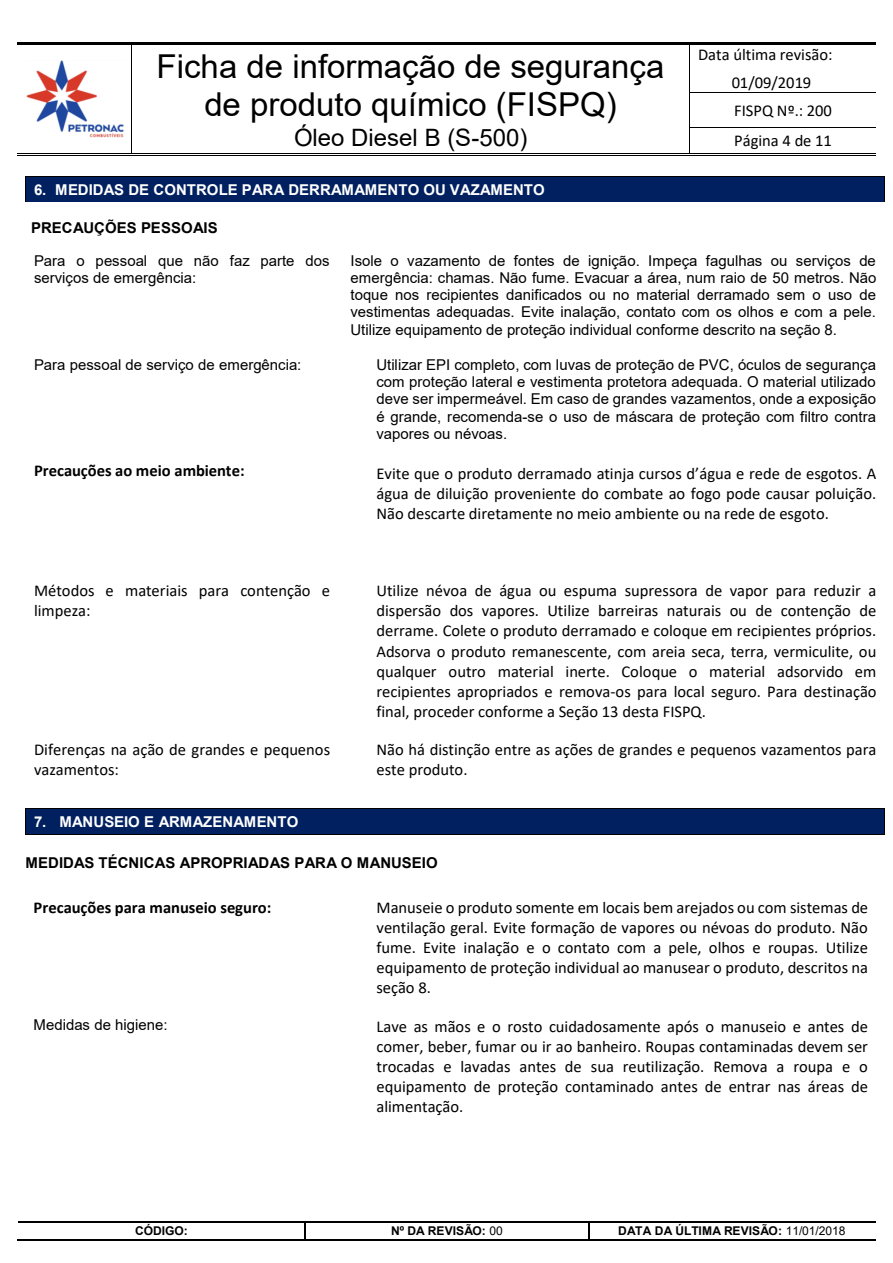
<style>
.page{position:relative;width:893px;height:1263px;background:#fff}
.page>*{position:absolute;margin:0;border:0;box-sizing:border-box;transform-origin:0 0}
.t1{font:33px/38px "Arial";color:#000;text-align:center}
.t2{font:24px "Arial";color:#000}
.t3{font:16.5px/20.1px "Calibri";color:#000}
.t4{font:700 16.5px "Calibri";color:#000}
.t5{font:15px/17.2px "Arial";color:#000;text-align:justify}
.t6{font:700 15px "Arial";color:#fff}
.t7{font:700 15px "Arial";color:#000}
.t8{font:700 12px "Arial";letter-spacing:.005em;color:#000}
.s1{font-weight:400}
</style>
<div class="page">
<hr style="left:17px;top:42px;width:114px;height:3px;background:#000">
<hr style="left:134px;top:42px;width:556px;height:3px;background:#000">
<hr style="left:692px;top:42px;width:184px;height:3px;background:#000">
<hr style="left:131px;top:45px;width:1px;height:47px;background:#000">
<hr style="left:690px;top:45px;width:1px;height:47px;background:#000">
<hr style="left:690px;top:92px;width:186px;height:1px;background:#000">
<hr style="left:131px;top:93px;width:1px;height:34px;background:#000">
<hr style="left:690px;top:93px;width:1px;height:34px;background:#000">
<hr style="left:690px;top:127px;width:186px;height:1px;background:#000">
<hr style="left:17px;top:155px;width:114px;height:1px;background:#000">
<hr style="left:17px;top:154px;width:114px;height:1px;background:#000">
<svg style="left:131px;top:127px;width:3px;height:29px"></svg>
<hr style="left:134px;top:155px;width:556px;height:1px;background:#000">
<hr style="left:134px;top:154px;width:556px;height:1px;background:#000">
<hr style="left:692px;top:155px;width:184px;height:1px;background:#000">
<hr style="left:692px;top:154px;width:184px;height:1px;background:#000">
<hr style="left:18px;top:1221px;width:287px;height:1px;background:#000">
<hr style="left:306px;top:1221px;width:282px;height:1px;background:#000">
<hr style="left:589px;top:1221px;width:286px;height:1px;background:#000">
<hr style="left:17px;top:1239px;width:288px;height:2px;background:#000">
<svg style="left:305px;top:1221px;width:1px;height:20px"></svg>
<hr style="left:306px;top:1239px;width:282px;height:2px;background:#000">
<svg style="left:588px;top:1221px;width:1px;height:20px"></svg>
<hr style="left:589px;top:1239px;width:286px;height:2px;background:#000">
<img style="left:26px;top:61px;width:98px;height:76px">
<div style="left:26px;top:177px;width:858px;height:25px;background:#002060"></div>
<hr style="left:26px;top:176px;width:858px;height:1px;background:#000">
<svg style="left:884px;top:176px;width:1px;height:26px"></svg>
<div style="left:26px;top:808px;width:858px;height:26px;background:#002060"></div>
<hr style="left:26px;top:808px;width:858px;height:1px;background:#000">
<hr style="left:26px;top:834px;width:858px;height:1px;background:#000">
<svg style="left:884px;top:808px;width:1px;height:27px"></svg>
<h1 class="t1" style="left:157px;top:48px;width:509px">Ficha de informação de segurança de produto químico (FISPQ)</h1>
<h2 class="t2" style="left:294px;top:121px;width:235px">Óleo Diesel B (S-500)</h2>
<p class="t3" style="left:732px;top:41px;width:102px;line-height:27.6px;text-indent:-34px">Data última revisão:<br>01/09/2019<br>FISPQ Nº.: 200</p>
<p class="t3" style="left:734px;top:130px;width:99px">Página 4 de 11</p>
<p class="t6" style="left:34px;top:179px;width:512px">6. MEDIDAS DE CONTROLE PARA DERRAMAMENTO OU VAZAMENTO</p>
<p class="t7" style="left:31px;top:217px;width:188px">PRECAUÇÕES PESSOAIS</p>
<p class="t5" style="left:34px;top:252px;width:297px">Para o pessoal que não faz parte dos serviços de emergência:</p>
<p class="t5" style="left:351px;top:252px;width:527px">Isole o vazamento de fontes de ignição. Impeça fagulhas ou serviços de emergência: chamas. Não fume. Evacuar a área, num raio de 50 metros. Não toque nos recipientes danificados ou no material derramado sem o uso de vestimentas adequadas. Evite inalação, contato com os olhos e com a pele.<br>Utilize equipamento de proteção individual conforme descrito na seção 8.</p>
<p class="t5" style="left:34px;top:356px;width:269px">Para pessoal de serviço de emergência:</p>
<p class="t5" style="left:376px;top:356px;width:501px">Utilizar EPI completo, com luvas de proteção de PVC, óculos de segurança com proteção lateral e vestimenta protetora adequada. O material utilizado deve ser impermeável. Em caso de grandes vazamentos, onde a exposição é grande, recomenda-se o uso de máscara de proteção com filtro contra vapores ou névoas.</p>
<p class="t4" style="left:34px;top:459px;width:212px">Precauções ao meio ambiente:</p>
<p class="t3" style="left:376px;top:463px;width:502px;text-align:justify">Evite que o produto derramado atinja cursos d’água e rede de esgotos. A água de diluição proveniente do combate ao fogo pode causar poluição.<br>Não descarte diretamente no meio ambiente ou na rede de esgoto.</p>
<p class="t3" style="left:34px;top:580px;width:298px">Métodos e materiais para contenção e limpeza:</p>
<p class="t3" style="left:376px;top:580px;width:502px;text-align:justify">Utilize névoa de água ou espuma supressora de vapor para reduzir a dispersão dos vapores. Utilize barreiras naturais ou de contenção de derrame. Colete o produto derramado e coloque em recipientes próprios.<br>Adsorva o produto remanescente, com areia seca, terra, vermiculite, ou qualquer outro material inerte. Coloque o material adsorvido em recipientes apropriados e remova-os para local seguro. Para destinação final, proceder conforme a Seção 13 desta FISPQ.</p>
<p class="t3" style="left:34px;top:739px;width:298px">Diferenças na ação de grandes e pequenos vazamentos:</p>
<p class="t3" style="left:376px;top:739px;width:502px">Não há distinção entre as ações de grandes e pequenos vazamentos para este produto.</p>
<p class="t6" style="left:34px;top:811px;width:266px">7. MANUSEIO E ARMAZENAMENTO</p>
<p class="t7" style="left:26px;top:852px;width:414px">MEDIDAS TÉCNICAS APROPRIADAS PARA O MANUSEIO</p>
<p class="t4" style="left:34px;top:896px;width:239px">Precauções para manuseio seguro:</p>
<p class="t3" style="left:376px;top:897px;width:493px;text-align:justify">Manuseie o produto somente em locais bem arejados ou com sistemas de ventilação geral. Evite formação de vapores ou névoas do produto. Não fume. Evite inalação e o contato com a pele, olhos e roupas. Utilize equipamento de proteção individual ao manusear o produto, descritos na seção 8.</p>
<p class="t5" style="left:34px;top:1016px;width:136px">Medidas de higiene:</p>
<p class="t3" style="left:376px;top:1016px;width:493px;text-align:justify">Lave as mãos e o rosto cuidadosamente após o manuseio e antes de comer, beber, fumar ou ir ao banheiro. Roupas contaminadas devem ser trocadas e lavadas antes de sua reutilização. Remova a roupa e o equipamento de proteção contaminado antes de entrar nas áreas de alimentação.</p>
<p class="t8" style="left:135px;top:1222px;width:54px">CÓDIGO:</p>
<p class="t8" style="left:391px;top:1222px;width:113px">Nº DA REVISÃO: <span class="s1">00</span></p>
<p class="t8" style="left:618px;top:1222px;width:229px">DATA DA ÚLTIMA REVISÃO: <span class="s1">11/01/2018</span></p>
</div>
